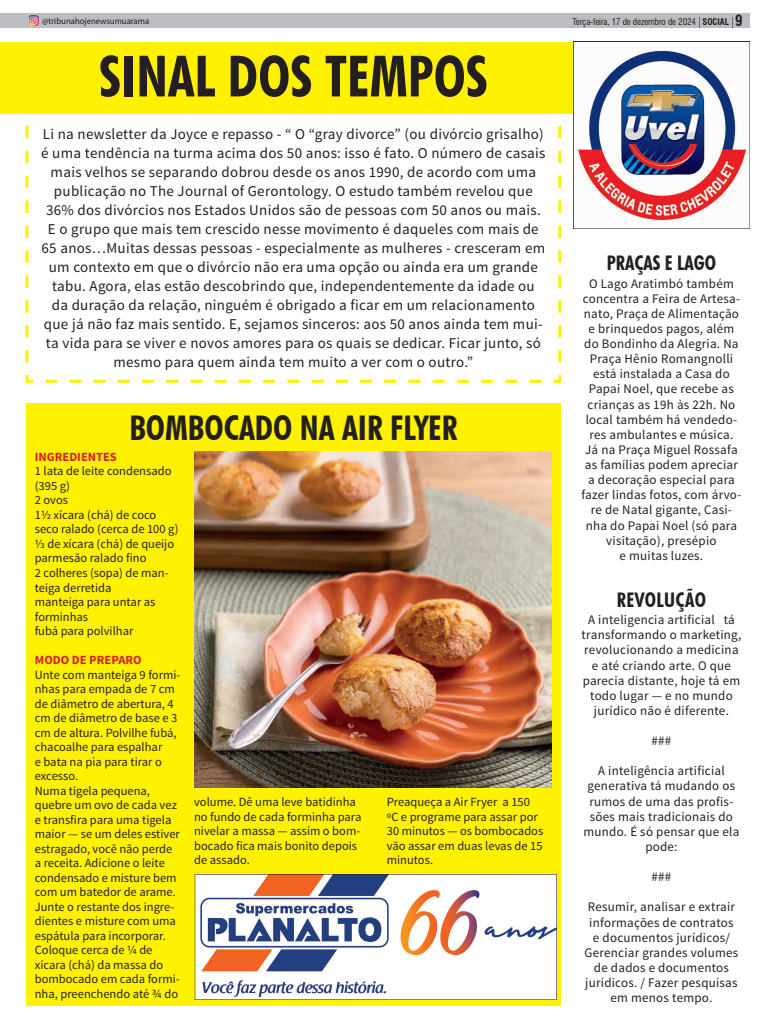
<style>
.page{position:relative;width:764px;height:1020px;background:#fff}
.page>*{position:absolute;margin:0;border:0;box-sizing:border-box;transform-origin:0 0}
.t1{font:700 condensed 57px "Futura BT";color:#231f20}
.t2{font:700 condensed 34px "Futura BT";color:#231f20}
.t3{font:700 condensed 20.1px "Futura BT";letter-spacing:.01em;color:#231f20}
.t4{font:15px/19px "Source Sans Pro";letter-spacing:.02em;color:#231f20;text-align:center}
.t5{font:13.1px/15.1px "Source Sans Pro";letter-spacing:.02em;color:#231f20;text-align:center}
.t6{font:12.5px/14.5px "Source Sans Pro";color:#231f20}
.t7{font:700 12.5px "Source Sans Pro";color:#d1232a}
.t8{font:condensed 9px "Swiss 721 BT";letter-spacing:-.01em;color:#231f20}
.t9{font:9px "Myriad Pro";color:#231f20;scale:.96 1}
.s1{font-weight:700}
.s2{font-weight:700;font-size:15px}
</style>
<div class="page">
<div style="left:26px;top:403px;width:535px;height:602px;background:#fff101"></div>
<svg style="left:25px;top:113px;width:536px;height:269px"></svg>
<div style="left:0;top:13px;width:749px;height:15px;background:#bcbdc0"></div>
<div style="left:0;top:42px;width:749px;height:71px;background:#fff101"></div>
<svg style="left:29px;top:16px;width:9px;height:10px"></svg>
<svg style="left:195px;top:874px;width:362px;height:125px;background:#d7ced3"></svg>
<img style="left:573px;top:42px;width:176px;height:187px">
<img style="left:194px;top:451px;width:358px;height:336px">
<p class="t9" style="left:42px;top:16px;width:113px">@tribunahojenewsumuarama</p>
<h1 class="t1" style="left:99px;top:41px;width:390px">SINAL DOS TEMPOS</h1>
<p class="t4" style="left:41px;top:124px;width:506px">Li na newsletter da Joyce e repasso - “ O “gray divorce” (ou divórcio grisalho) é uma tendência na turma acima dos 50 anos: isso é fato. O número de casais mais velhos se separando dobrou desde os anos 1990, de acordo com uma publicação no The Journal of Gerontology. O estudo também revelou que 36% dos divórcios nos Estados Unidos são de pessoas com 50 anos ou mais.<br>E o grupo que mais tem crescido nesse movimento é daqueles com mais de 65 anos…Muitas dessas pessoas - especialmente as mulheres - cresceram em um contexto em que o divórcio não era uma opção ou ainda era um grande tabu. Agora, elas estão descobrindo que, independentemente da idade ou<br>da duração da relação, ninguém é obrigado a ficar em um relacionamento que já não faz mais sentido. E, sejamos sinceros: aos 50 anos ainda tem mui&shy;ta vida para se viver e novos amores para os quais se dedicar. Ficar junto, só mesmo para quem ainda tem muito a ver com o outro.”</p>
<h2 class="t2" style="left:129px;top:407px;width:329px">BOMBOCADO NA AIR FLYER</h2>
<p class="t7" style="left:35px;top:448px;width:83px">INGREDIENTES</p>
<p class="t6" style="left:35px;top:464px;width:145px">1 lata de leite condensado (395 g)<br>2 ovos<br>1½ xícara (chá) de coco seco ralado (cerca de 100 g) ⅓ de xícara (chá) de queijo parmesão ralado fino<br>2 colheres (sopa) de man&shy;teiga derretida<br>manteiga para untar as forminhas<br>fubá para polvilhar</p>
<p class="t7" style="left:35px;top:651px;width:108px">MODO DE PREPARO</p>
<p class="t6" style="left:35px;top:667px;width:147px">Unte com manteiga 9 formi&shy;nhas para empada de 7 cm de diâmetro de abertura, 4 cm de diâmetro de base e 3 cm de altura. Polvilhe fubá, chacoalhe para espalhar<br>e bata na pia para tirar o excesso.<br>Numa tigela pequena, quebre um ovo de cada vez e transfira para uma tigela maior — se um deles estiver estragado, você não perde a receita. Adicione o leite condensado e misture bem com um batedor de arame.<br>Junte o restante dos ingre&shy;dientes e misture com uma espátula para incorporar.<br>Coloque cerca de ¼ de xícara (chá) da massa do bombocado em cada formi&shy;nha, preenchendo até ¾ do</p>
<p class="t6" style="left:194px;top:794px;width:169px">volume. Dê uma leve batidinha no fundo de cada forminha para nivelar a massa — assim o bom&shy;bocado fica mais bonito depois de assado.</p>
<p class="t6" style="left:387px;top:794px;width:158px">Preaqueça a Air Fryer a 150 ºC e programe para assar por<br>30 minutos — os bombocados vão assar em duas levas de 15 minutos.</p>
<p class="t8" style="left:572px;top:17px;width:172px">Terça-feira, 17 de dezembro de 2024 <span class="s1">SOCIAL</span> <span class="s2">9</span></p>
<h3 class="t3" style="left:606px;top:251px;width:111px">PRAÇAS E LAGO</h3>
<p class="t5" style="left:581px;top:276px;width:161px">O Lago Aratimbó também concentra a Feira de Artesa&shy;nato, Praça de Alimentação e brinquedos pagos, além do Bondinho da Alegria. Na<br>Praça Hênio Romangnolli está instalada a Casa do<br>Papai Noel, que recebe as crianças as 19h às 22h. No local também há vendedo&shy;res ambulantes e música.<br>Já na Praça Miguel Rossafa as famílias podem apreciar a decoração especial para fazer lindas fotos, com árvo&shy;re de Natal gigante, Casi&shy;nha do Papai Noel (só para visitação), presépio<br>e muitas luzes.</p>
<h3 class="t3" style="left:617px;top:587px;width:91px">REVOLUÇÃO</h3>
<p class="t5" style="left:581px;top:612px;width:161px">A inteligencia artificial tá transformando o marketing, revolucionando a medicina e até criando arte. O que parecia distante, hoje tá em todo lugar — e no mundo jurídico não é diferente.</p>
<p class="t5" style="left:651px;top:733px;width:21px">###</p>
<p class="t5" style="left:583px;top:763px;width:157px">A inteligência artificial generativa tá mudando os rumos de uma das profis&shy;sões mais tradicionais do mundo. É só pensar que ela pode:</p>
<p class="t5" style="left:651px;top:869px;width:21px">###</p>
<p class="t5" style="left:584px;top:899px;width:155px">Resumir, analisar e extrair informações de contratos e documentos jurídicos/<br>Gerenciar grandes volumes de dados e documentos jurídicos. / Fazer pesquisas em menos tempo.</p>
</div>
